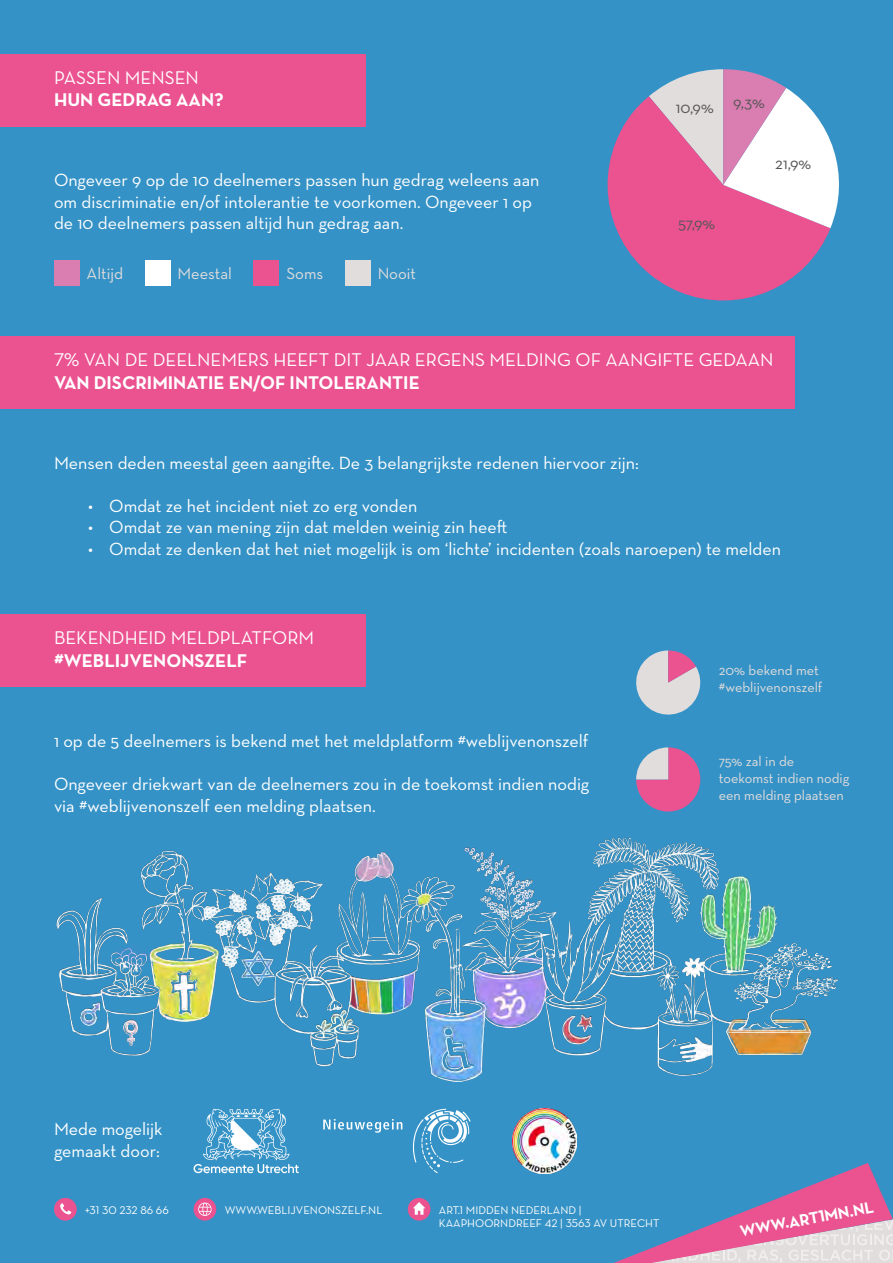
<style>
.page{position:relative;width:893px;height:1263px;background:#3592c6}
.page>*{position:absolute;margin:0;border:0;box-sizing:border-box;transform-origin:0 0}
.t1{font:18.75px "Neutraface Text";color:#fff}
.t2{font:700 18.75px "Neutraface Text";color:#fff}
.t3{font:18px/21.6px "Neutraface Text";color:#fff}
.t4{font:700 16.65px "Neutraface Text";color:#fff}
.t5{font:16.5px "Neutraface Text";color:#e1dddc}
.t6{font:16.5px "Neutraface Text";color:#575657}
.t7{font:14.25px/17.1px "Neutraface Text";color:#e1dddc}
.t8{font:11.4px/13.6px "Neutraface Text";color:#fff}
</style>
<div class="page">
<svg style="left:614px;top:1163px;width:279px;height:100px"></svg>
<div style="left:54px;top:1198px;width:23px;height:22px;background:#ea5290;border-radius:50%"></div>
<svg style="left:60px;top:1203px;width:11px;height:11px"></svg>
<div style="left:408px;top:1198px;width:22px;height:22px;background:#ea5290;border-radius:50%"></div>
<svg style="left:413px;top:1202px;width:12px;height:13px"></svg>
<div style="left:193px;top:1198px;width:23px;height:22px;background:#ea5290;border-radius:50%"></div>
<svg style="left:198px;top:1202px;width:14px;height:14px"></svg>
<div style="left:0;top:54px;width:366px;height:72px;background:#ea5290"></div>
<img style="left:56px;top:837px;width:782px;height:245px">
<svg style="left:607px;top:96px;width:223px;height:205px;fill:#ea5290"></svg>
<svg style="left:649px;top:69px;width:190px;height:159px;background:#d6a9c8"></svg>
<div style="left:54px;top:260px;width:25px;height:25px;background:#da7eb2"></div>
<div style="left:254px;top:260px;width:25px;height:25px;background:#ea5290"></div>
<div style="left:145px;top:260px;width:25px;height:25px;background:#fff"></div>
<div style="left:345px;top:260px;width:25px;height:25px;background:#e1dddc"></div>
<div style="left:0;top:336px;width:795px;height:72px;background:#ea5290"></div>
<div style="left:0;top:614px;width:366px;height:72px;background:#ea5290"></div>
<svg style="left:636px;top:650px;width:65px;height:65px"></svg>
<svg style="left:636px;top:747px;width:64px;height:64px"></svg>
<svg style="left:323px;top:1109px;width:148px;height:64px"></svg>
<img style="left:512px;top:1109px;width:64px;height:64px">
<svg style="left:194px;top:1109px;width:105px;height:64px"></svg>
<p class="t1" style="left:54px;top:66px;width:146px">PASSEN MENSEN</p>
<p class="t2" style="left:54px;top:88px;width:171px">HUN GEDRAG AAN?</p>
<p class="t3" style="left:54px;top:169px;width:487px">Ongeveer 9 op de 10 deelnemers passen hun gedrag weleens aan om discriminatie en/of intolerantie te voorkomen. Ongeveer 1 op de 10 deelnemers passen altijd hun gedrag aan.</p>
<p class="t5" style="left:87px;top:263px;width:38px">Altijd</p>
<p class="t5" style="left:178px;top:263px;width:56px">Meestal</p>
<p class="t5" style="left:286px;top:263px;width:38px">Soms</p>
<p class="t5" style="left:378px;top:263px;width:40px">Nooit</p>
<p class="t6" style="left:676px;top:97px;width:39px">10,9%</p>
<p class="t6" style="left:733px;top:93px;width:33px">9,3%</p>
<p class="t6" style="left:775px;top:153px;width:38px">21,9%</p>
<p class="t6" style="left:678px;top:213px;width:39px">57,9%</p>
<p class="t1" style="left:54px;top:348px;width:721px">7% VAN DE DEELNEMERS HEEFT DIT JAAR ERGENS MELDING OF AANGIFTE GEDAAN</p>
<p class="t2" style="left:54px;top:370px;width:367px">VAN DISCRIMINATIE EN/OF INTOLERANTIE</p>
<p class="t3" style="left:54px;top:451px;width:586px">Mensen deden meestal geen aangifte. De 3 belangrijkste redenen hiervoor zijn:</p>
<p class="t3" style="left:88px;top:495px;width:331px">• Omdat ze het incident niet zo erg vonden</p>
<p class="t3" style="left:88px;top:516px;width:421px">• Omdat ze van mening zijn dat melden weinig zin heeft</p>
<p class="t3" style="left:88px;top:538px;width:694px">• Omdat ze denken dat het niet mogelijk is om ‘lichte’ incidenten (zoals naroepen) te melden</p>
<p class="t1" style="left:54px;top:626px;width:262px">BEKENDHEID MELDPLATFORM</p>
<p class="t2" style="left:54px;top:648px;width:195px">#WEBLIJVENONSZELF</p>
<p class="t3" style="left:54px;top:729px;width:536px">1 op de 5 deelnemers is bekend met het meldplatform #weblijvenonszelf</p>
<p class="t3" style="left:54px;top:773px;width:537px">Ongeveer driekwart van de deelnemers zou in de toekomst indien nodig via #weblijvenonszelf een melding plaatsen.</p>
<p class="t7" style="left:719px;top:662px;width:105px">20% bekend met #weblijvenonszelf</p>
<p class="t7" style="left:719px;top:752px;width:132px">75% zal in de toekomst indien nodig een melding plaatsen</p>
<p class="t3" style="left:54px;top:1118px;width:110px">Mede mogelijk gemaakt door:</p>
<p class="t8" style="left:85px;top:1203px;width:85px">+31 30 232 86 66</p>
<p class="t8" style="left:439px;top:1203px;width:222px">ART.1 MIDDEN NEDERLAND |<br>KAAPHOORNDREEF 42 | 3563 AV UTRECHT</p>
<p class="t8" style="left:225px;top:1203px;width:159px">WWW.WEBLIJVENONSZELF.NL</p>
<p class="t4" style="left:738px;top:1220px;width:137px;rotate:-10deg">WWW.ART1MN.NL</p>
</div>
